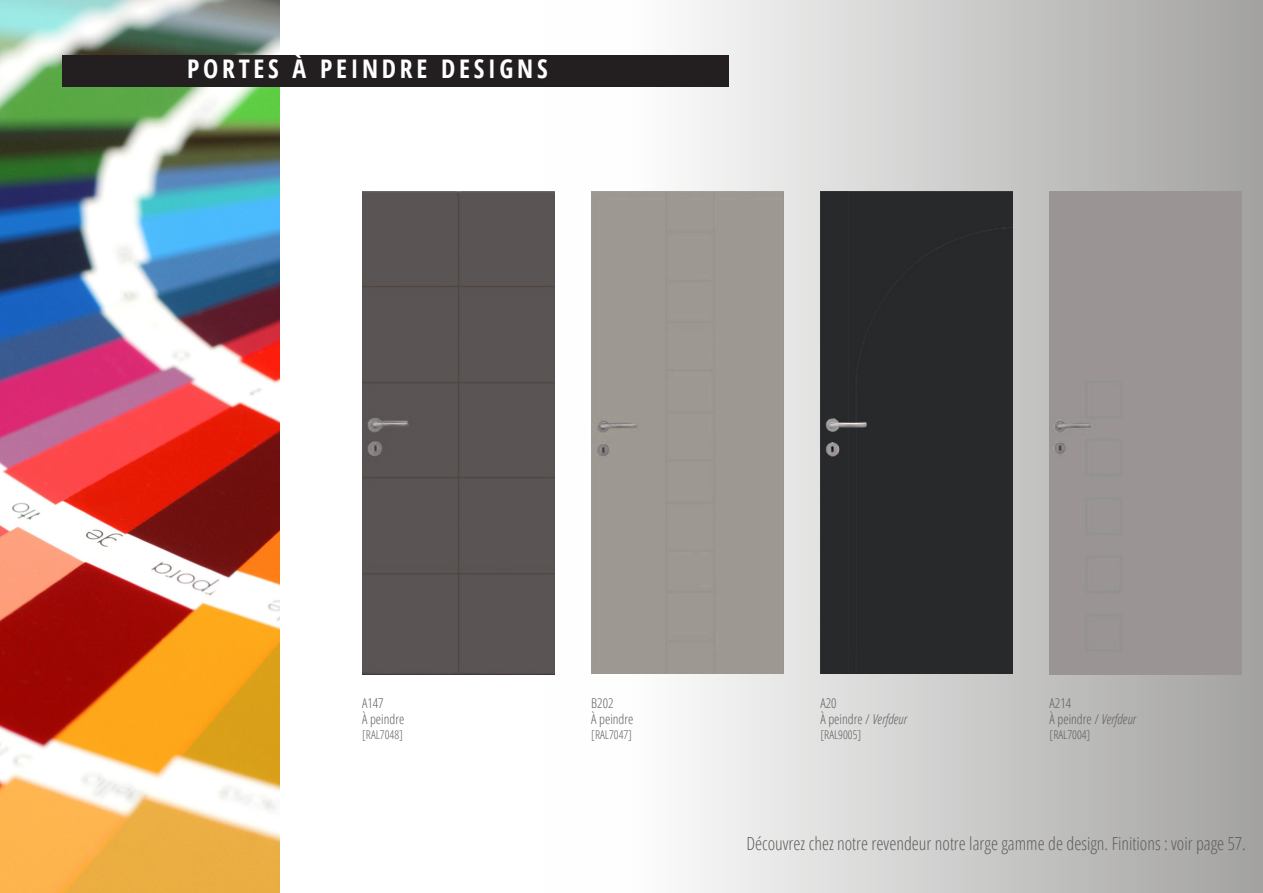
<style>
.page{position:relative;width:1263px;height:893px;background:#fff}
.page>*{position:absolute;margin:0;border:0;box-sizing:border-box;transform-origin:0 0}
.t1{font:700 condensed 25.65px "Open Sans";letter-spacing:.145em;color:#fff}
.t2{font:300 condensed 18px "Open Sans";color:#5e5d5b}
.t3{font:300 condensed 13.5px/16.2px "Open Sans";color:#5e5d5b}
.t4{font:300 condensed 12px "Open Sans";color:#5e5d5b}
.s1{font-style:italic}
</style>
<div class="page">
<div style="left:544px;top:0;width:719px;height:893px;background:linear-gradient(to right,#fff,#a3a2a1)"></div>
<img style="left:0;top:1px;width:280px;height:892px">
<div style="left:362px;top:191px;width:192px;height:483px;background:#5a5454"></div>
<div style="left:591px;top:191px;width:192px;height:483px;background:#9e9892"></div>
<div style="left:820px;top:191px;width:192px;height:483px;background:#28292b"></div>
<div style="left:1049px;top:191px;width:193px;height:483px;background:#9a9495"></div>
<div style="left:62px;top:55px;width:667px;height:32px;background:#231f20"></div>
<h1 class="t1" style="left:187px;top:51px;width:362px">PORTES À PEINDRE DESIGNS</h1>
<p class="t3" style="left:362px;top:695px;width:44px">A147<br>À peindre</p>
<p class="t4" style="left:362px;top:726px;width:42px">[RAL7048]</p>
<p class="t3" style="left:591px;top:695px;width:44px">B202<br>À peindre</p>
<p class="t4" style="left:591px;top:726px;width:42px">[RAL7047]</p>
<p class="t3" style="left:820px;top:695px;width:88px">A20<br>À peindre / <span class="s1">Verfdeur</span></p>
<p class="t4" style="left:820px;top:726px;width:42px">[RAL9005]</p>
<p class="t3" style="left:1049px;top:695px;width:88px">A214<br>À peindre / <span class="s1">Verfdeur</span></p>
<p class="t4" style="left:1049px;top:726px;width:42px">[RAL7004]</p>
<p class="t2" style="left:746px;top:831px;width:501px">Découvrez chez notre revendeur notre large gamme de design. Finitions : voir page 57.</p>
</div>
